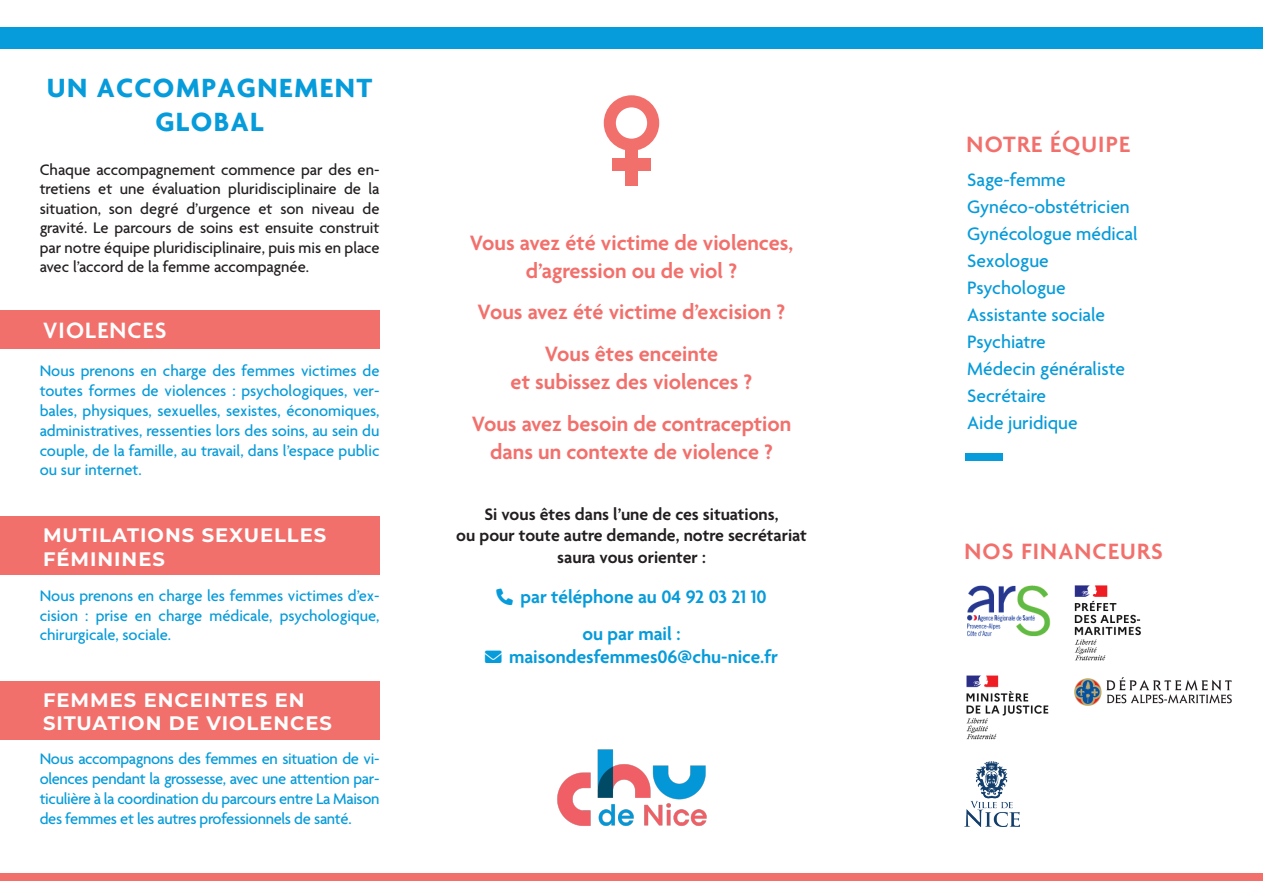
<style>
.page{position:relative;width:1263px;height:893px;background:#fff}
.page>*{position:absolute;margin:0;border:0;box-sizing:border-box;transform-origin:0 0}
.t1{font:700 28.5px/34.2px "Agenda";letter-spacing:.05em;color:#069bda;text-align:center}
.t2{font:600 24px "Agenda";letter-spacing:.05em;color:#f2706c}
.t3{font:600 24px "Agenda";letter-spacing:.05em;color:#fff}
.t4{font:600 22.5px/41.2px "Agenda";color:#f2706c;text-align:center}
.t5{font:500 19.5px/27px "Agenda";color:#069bda}
.t6{font:700 19.5px/23.4px "Montserrat";letter-spacing:.05em;color:#fff}
.t7{font:600 19.5px/36.2px "Agenda";color:#069bda}
.t8{font:600 18px/21.6px "Agenda";color:#231f20;text-align:center}
.t9{font:500 16.5px/19.8px "Agenda";letter-spacing:-.01em;color:#069bda;text-align:justify}
.t10{font:500 16.5px/19.5px "Agenda";color:#231f20;text-align:justify}
</style>
<div class="page">
<div style="left:0;top:517px;width:379px;height:58px;background:#f2706c"></div>
<div style="left:0;top:310px;width:379px;height:39px;background:#f2706c"></div>
<div style="left:0;top:682px;width:379px;height:58px;background:#f2706c"></div>
<img style="left:557px;top:749px;width:150px;height:77px">
<div style="left:0;top:28px;width:1263px;height:21px;background:#069bda"></div>
<div style="left:0;top:873px;width:1263px;height:8px;background:#f2706c"></div>
<div style="left:604px;top:95px;width:55px;height:56px;border:12px solid #f2706c;border-radius:50%"></div>
<div style="left:625px;top:145px;width:13px;height:41px;background:#f2706c"></div>
<div style="left:612px;top:158px;width:39px;height:13px;background:#f2706c"></div>
<div style="left:965px;top:453px;width:37px;height:7px;background:#069bda"></div>
<img style="left:967px;top:585px;width:84px;height:52px">
<img style="left:1074px;top:585px;width:67px;height:76px">
<img style="left:964px;top:761px;width:55px;height:66px">
<img style="left:966px;top:675px;width:83px;height:65px">
<img style="left:1074px;top:677px;width:158px;height:29px">
<h1 class="t1" style="left:47px;top:70px;width:327px">UN ACCOMPAGNEMENT<br>GLOBAL</h1>
<p class="t10" style="left:40px;top:161px;width:341px">Chaque accompagnement commence par des en&shy;tretiens et une évaluation pluridisciplinaire de la situation, son degré d’urgence et son niveau de gravité. Le parcours de soins est ensuite construit par notre équipe pluridisciplinaire, puis mis en place avec l’accord de la femme accompagnée.</p>
<h2 class="t3" style="left:43px;top:317px;width:125px">VIOLENCES</h2>
<p class="t9" style="left:40px;top:362px;width:341px">Nous prenons en charge des femmes victimes de toutes formes de violences : psychologiques, ver&shy;bales, physiques, sexuelles, sexistes, économiques, administratives, ressenties lors des soins, au sein du couple, de la famille, au travail, dans l’espace public ou sur internet.</p>
<p class="t6" style="left:43px;top:523px;width:285px">MUTILATIONS SEXUELLES<br>FÉMININES</p>
<p class="t9" style="left:40px;top:587px;width:341px">Nous prenons en charge les femmes victimes d’ex&shy;cision : prise en charge médicale, psychologique, chirurgicale, sociale.</p>
<p class="t6" style="left:43px;top:687px;width:290px">FEMMES ENCEINTES EN<br>SITUATION DE VIOLENCES</p>
<p class="t9" style="left:40px;top:750px;width:341px">Nous accompagnons des femmes en situation de vi&shy;olences pendant la grossesse, avec une attention par&shy;ticulière à la coordination du parcours entre La Maison des femmes et les autres professionnels de santé.</p>
<h3 class="t4" style="left:470px;top:230px;width:325px;line-height:28.5px">Vous avez été victime de violences, d’agression ou de viol ?</h3>
<h3 class="t4" style="left:478px;top:293px;width:309px">Vous avez été victime d’excision ?<br>Vous êtes enceinte</h3>
<h3 class="t4" style="left:472px;top:363px;width:321px">et subissez des violences ?<br>Vous avez besoin de contraception</h3>
<h3 class="t4" style="left:490px;top:433px;width:284px">dans un contexte de violence ?</h3>
<p class="t8" style="left:456px;top:504px;width:352px">Si vous êtes dans l’une de ces situations,<br>ou pour toute autre demande, notre secrétariat saura vous orienter :</p>
<p class="t7" style="left:582px;top:580px;width:186px;text-indent:-62px">par téléphone au 04 92 03 21 10 ou par mail :</p>
<p class="t7" style="left:485px;top:640px;width:294px">→ maisondesfemmes06@chu-nice.fr</p>
<h2 class="t2" style="left:967px;top:131px;width:165px">NOTRE ÉQUIPE</h2>
<p class="t5" style="left:967px;top:167px;width:172px">Sage-femme<br>Gynéco-obstétricien<br>Gynécologue médical<br>Sexologue<br>Psychologue<br>Assistante sociale<br>Psychiatre<br>Médecin généraliste<br>Secrétaire<br>Aide juridique</p>
<h2 class="t2" style="left:964px;top:539px;width:200px">NOS FINANCEURS</h2>
</div>
